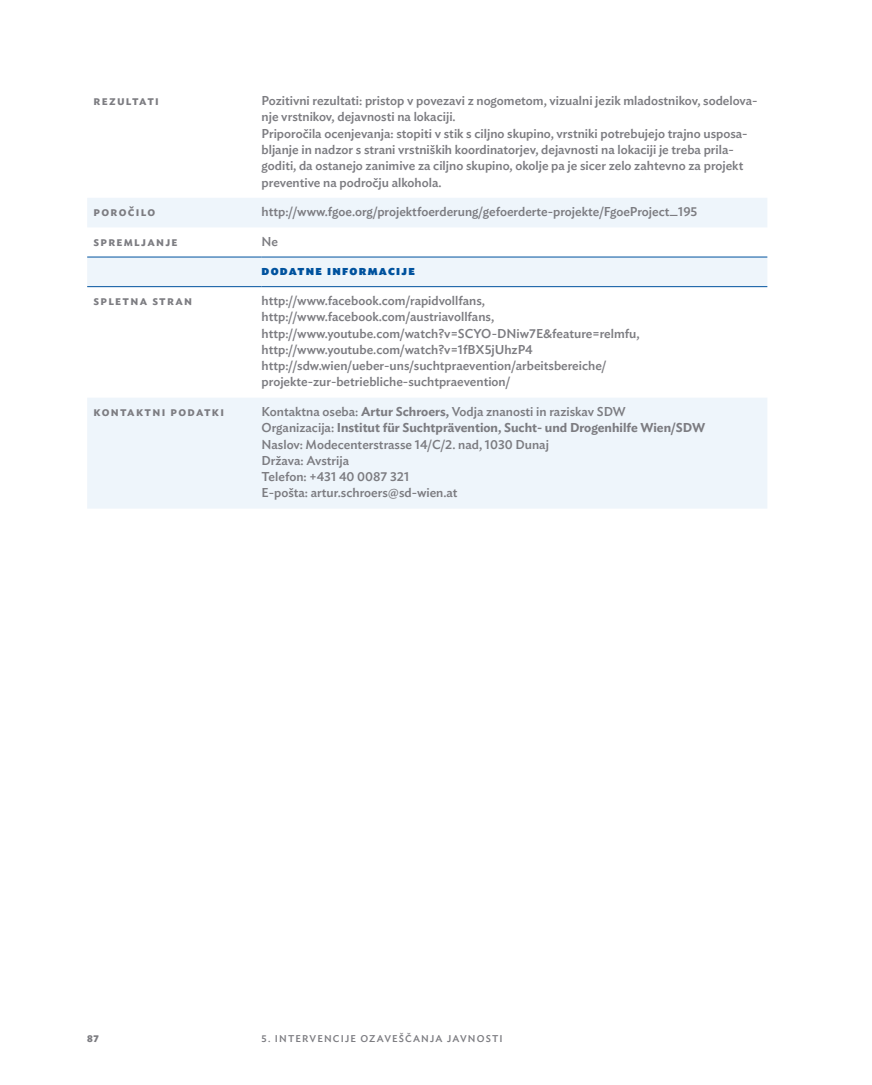
<style>
.page{position:relative;width:872px;height:1085px;background:#fff}
.page>*{position:absolute;margin:0;border:0;box-sizing:border-box;transform-origin:0 0}
.t1{font:500 12.75px/16.2px "Ideal Sans";color:#7c7c81}
.t2{font:600 12.75px "Ideal Sans";letter-spacing:.1em;color:#7c7c81}
.t3{font:900 12.75px "Ideal Sans";letter-spacing:.1em;color:#00529e}
.t4{font:500 9.75px "Ideal Sans";letter-spacing:.12em;color:#7c7c81}
.t5{font:700 9.75px "Ideal Sans";color:#7c7c81}
.s1{font-weight:600}
</style>
<div class="page">
<svg style="left:87px;top:198px;width:680px;height:310px;fill:#eef5fb"></svg>
<hr style="left:87px;top:256px;width:174px;height:1px;background:#00529e">
<hr style="left:261px;top:256px;width:506px;height:1px;background:#00529e">
<hr style="left:87px;top:286px;width:174px;height:1px;background:#00529e">
<hr style="left:261px;top:286px;width:506px;height:1px;background:#00529e">
<p class="t2" style="left:94px;top:91px;width:67px">Rezultati</p>
<p class="t1" style="left:261px;top:92px;width:497px">Pozitivni rezultati: pristop v povezavi z nogometom, vizualni jezik mladostnikov, sodelova&shy;nje vrstnikov, dejavnosti na lokaciji.<br>Priporočila ocenjevanja: stopiti v stik s ciljno skupino, vrstniki potrebujejo trajno usposa&shy;bljanje in nadzor s strani vrstniških koordinatorjev, dejavnosti na lokaciji je treba prila&shy;goditi, da ostanejo zanimive za ciljno skupino, okolje pa je sicer zelo zahtevno za projekt preventive na področju alkohola.</p>
<p class="t2" style="left:94px;top:202px;width:63px">Poročilo</p>
<p class="t1" style="left:261px;top:203px;width:437px">http://www.fgoe.org/projektfoerderung/gefoerderte-projekte/FgoeProject_195</p>
<p class="t2" style="left:94px;top:231px;width:86px">Spremljanje</p>
<p class="t1" style="left:261px;top:232px;width:18px">Ne</p>
<p class="t3" style="left:261px;top:260px;width:155px">Dodatne informacije</p>
<p class="t2" style="left:94px;top:290px;width:100px">Spletna stran</p>
<p class="t1" style="left:261px;top:291px;width:379px">http://www.facebook.com/rapidvollfans, http://www.facebook.com/austriavollfans, http://www.youtube.com/watch?v=SCYO-DNiw7E&amp;feature=relmfu, http://www.youtube.com/watch?v=1fBX5jUhzP4 http://sdw.wien/ueber-uns/suchtpraevention/arbeitsbereiche/ projekte-zur-betriebliche-suchtpraevention/</p>
<p class="t2" style="left:94px;top:401px;width:132px">Kontaktni podatki</p>
<p class="t1" style="left:261px;top:402px;width:445px">Kontaktna oseba: <span class="s1">Artur Schroers,</span> Vodja znanosti in raziskav SDW<br>Organizacija: <span class="s1">Institut für Suchtprävention, Sucht- und Drogenhilfe Wien/SDW </span>Naslov: Modecenterstrasse 14/C/2. nad, 1030 Dunaj<br>Država: Avstrija<br>Telefon: +431 40 0087 321<br>E-pošta: artur.schroers@sd-wien.at</p>
<p class="t5" style="left:87px;top:1030px;width:13px">87</p>
<p class="t4" style="left:261px;top:1030px;width:243px">5. INTERVENCIJE OZAVEŠČANJA JAVNOSTI</p>
</div>
